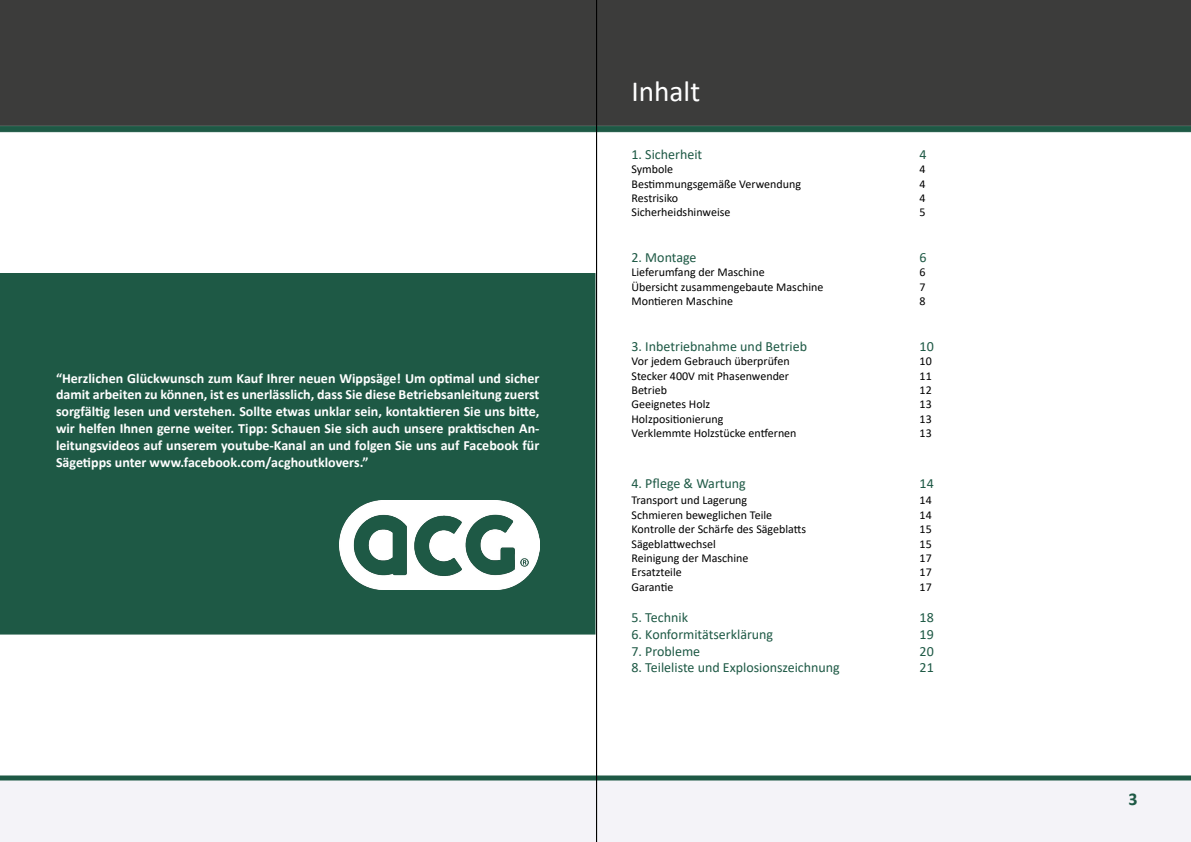
<style>
.page{position:relative;width:1191px;height:842px;background:#fff}
.page>*{position:absolute;margin:0;border:0;box-sizing:border-box;transform-origin:0 0}
.t1{font:29.3px "Calibri";color:#fff}
.t2{font:700 18px "Calibri";color:#1e5945}
.t3{font:700 14px/16.8px "Calibri";color:#fff;text-align:justify}
.t4{font:14px "Calibri";color:#1e5945}
.t5{font:12px "Calibri";color:#000}
</style>
<div class="page">
<svg style="left:0;top:775px;width:1191px;height:67px;fill:#f4f3f8"></svg>
<div style="left:0;top:0;width:1191px;height:126px;background:#3c3c3b"></div>
<svg style="left:0;top:126px;width:1191px;height:6px;background:#215b47"></svg>
<div style="left:0;top:274px;width:595px;height:360px;background:#1e5945"></div>
<img style="left:339px;top:501px;width:200px;height:88px">
<hr style="left:596px;top:0;width:1px;height:842px;background:#000">
<p class="t3" style="left:56px;top:369px;width:485px">“Herzlichen Glückwunsch zum Kauf Ihrer neuen Wippsäge! Um optimal und sicher damit arbeiten zu können, ist es unerlässlich, dass Sie diese Betriebsanleitung zuerst sorgfältig lesen und verstehen. Sollte etwas unklar sein, kontaktieren Sie uns bitte, wir helfen Ihnen gerne weiter. Tipp: Schauen Sie sich auch unsere praktischen An&shy;leitungsvideos auf unserem youtube-Kanal an und folgen Sie uns auf Facebook für Sägetipps unter www.facebook.com/acghoutklovers.”</p>
<h1 class="t1" style="left:631px;top:71px;width:70px">Inhalt</h1>
<p class="t4" style="left:631px;top:144px;width:72px">1. Sicherheit</p>
<p class="t4" style="left:919px;top:144px;width:9px">4</p>
<p class="t5" style="left:631px;top:161px;width:43px">Symbole</p>
<p class="t5" style="left:919px;top:161px;width:8px">4</p>
<p class="t5" style="left:631px;top:175px;width:171px">Bestimmungsgemäße Verwendung</p>
<p class="t5" style="left:919px;top:175px;width:8px">4</p>
<p class="t5" style="left:631px;top:190px;width:48px">Restrisiko</p>
<p class="t5" style="left:919px;top:190px;width:8px">4</p>
<p class="t5" style="left:631px;top:204px;width:100px">Sicherheidshinweise</p>
<p class="t5" style="left:919px;top:204px;width:8px">5</p>
<p class="t4" style="left:631px;top:248px;width:67px">2. Montage</p>
<p class="t4" style="left:919px;top:248px;width:9px">6</p>
<p class="t5" style="left:631px;top:264px;width:135px">Lieferumfang der Maschine</p>
<p class="t5" style="left:919px;top:264px;width:8px">6</p>
<p class="t5" style="left:631px;top:278px;width:193px">Übersicht zusammengebaute Maschine</p>
<p class="t5" style="left:919px;top:278px;width:8px">7</p>
<p class="t5" style="left:631px;top:293px;width:103px">Montieren Maschine</p>
<p class="t5" style="left:919px;top:293px;width:8px">8</p>
<p class="t4" style="left:631px;top:336px;width:177px">3. Inbetriebnahme und Betrieb</p>
<p class="t4" style="left:919px;top:336px;width:16px">10</p>
<p class="t5" style="left:631px;top:353px;width:160px">Vor jedem Gebrauch überprüfen</p>
<p class="t5" style="left:919px;top:353px;width:14px">10</p>
<p class="t5" style="left:631px;top:367px;width:159px">Stecker 400V mit Phasenwender</p>
<p class="t5" style="left:919px;top:367px;width:14px">11</p>
<p class="t5" style="left:631px;top:382px;width:37px">Betrieb</p>
<p class="t5" style="left:919px;top:382px;width:14px">12</p>
<p class="t5" style="left:631px;top:396px;width:80px">Geeignetes Holz</p>
<p class="t5" style="left:919px;top:396px;width:14px">13</p>
<p class="t5" style="left:631px;top:410px;width:93px">Holzpositionierung</p>
<p class="t5" style="left:919px;top:410px;width:14px">13</p>
<p class="t5" style="left:631px;top:425px;width:167px">Verklemmte Holzstücke entfernen</p>
<p class="t5" style="left:919px;top:425px;width:14px">13</p>
<p class="t4" style="left:631px;top:473px;width:116px">4. Pflege &amp; Wartung</p>
<p class="t4" style="left:919px;top:473px;width:16px">14</p>
<p class="t5" style="left:631px;top:492px;width:117px">Transport und Lagerung</p>
<p class="t5" style="left:919px;top:492px;width:14px">14</p>
<p class="t5" style="left:631px;top:506px;width:142px">Schmieren beweglichen Teile</p>
<p class="t5" style="left:919px;top:506px;width:14px">14</p>
<p class="t5" style="left:631px;top:521px;width:176px">Kontrolle der Schärfe des Sägeblatts</p>
<p class="t5" style="left:919px;top:521px;width:14px">15</p>
<p class="t5" style="left:631px;top:535px;width:86px">Sägeblattwechsel</p>
<p class="t5" style="left:919px;top:535px;width:14px">15</p>
<p class="t5" style="left:631px;top:550px;width:118px">Reinigung der Maschine</p>
<p class="t5" style="left:919px;top:550px;width:14px">17</p>
<p class="t5" style="left:631px;top:564px;width:52px">Ersatzteile</p>
<p class="t5" style="left:919px;top:564px;width:14px">17</p>
<p class="t5" style="left:631px;top:578px;width:43px">Garantie</p>
<p class="t5" style="left:919px;top:578px;width:14px">17</p>
<p class="t4" style="left:631px;top:608px;width:58px">5. Technik</p>
<p class="t4" style="left:919px;top:608px;width:16px">18</p>
<p class="t4" style="left:631px;top:624px;width:143px">6. Konformitätserklärung</p>
<p class="t4" style="left:919px;top:624px;width:16px">19</p>
<p class="t4" style="left:631px;top:641px;width:70px">7. Probleme</p>
<p class="t4" style="left:919px;top:641px;width:16px">20</p>
<p class="t4" style="left:631px;top:658px;width:210px">8. Teileliste und Explosionszeichnung</p>
<p class="t4" style="left:919px;top:658px;width:16px">21</p>
<h2 class="t2" style="left:1128px;top:786px;width:11px">3</h2>
</div>
